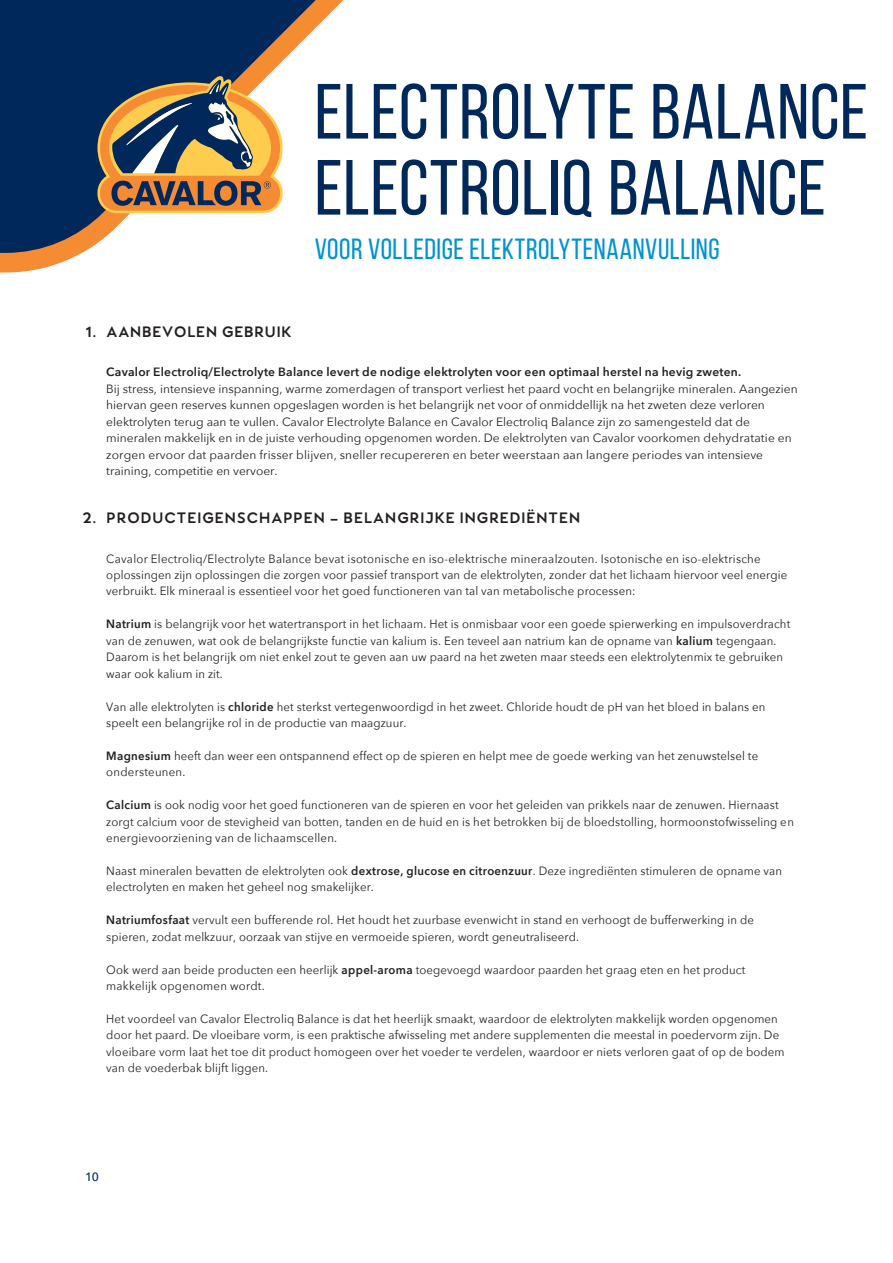
<style>
.page{position:relative;width:893px;height:1263px;background:#fff}
.page>*{position:absolute;margin:0;border:0;box-sizing:border-box;transform-origin:0 0}
.t1{font:78px "Bebas Neue";letter-spacing:.01em;color:#00285b}
.t2{font:29.25px "Bebas Neue";letter-spacing:.015em;color:#0093d0}
.t3{font:15px "Buket Retro Basic";letter-spacing:.025em;color:#231f20}
.t4{font:12px/16.5px "Avenir Next";letter-spacing:.01em;color:#231f20;scale:.95 1}
.t5{font:12px/16.5px "Avenir Next";letter-spacing:.01em;color:#231f20}
.t6{font:500 12px "Avenir Next";color:#00285b}
.s1{font-weight:600}
</style>
<div class="page">
<svg style="left:0;top:0;width:344px;height:272px;fill:#00285b"></svg>
<svg style="left:97px;top:75px;width:186px;height:138px;background:#947c5d"></svg>
<p class="t1" style="left:315px;top:69px;width:555px">ELECTROLYTE BALANCE</p>
<p class="t1" style="left:315px;top:145px;width:513px">ELECTROLIQ BALANCE</p>
<p class="t2" style="left:315px;top:233px;width:406px">VOOR VOLLEDIGE ELEKTROLYTENAANVULLING</p>
<p class="t3" style="left:85px;top:322px;width:208px">1. AANBEVOLEN GEBRUIK</p>
<p class="t5" style="left:106px;top:363px;width:693px"><span class="s1">Cavalor Electroliq/Electrolyte Balance levert de nodige elektrolyten voor een optimaal herstel na hevig zweten.<br></span>Bij stress, intensieve inspanning, warme zomerdagen of transport verliest het paard vocht en belangrijke mineralen. Aangezien hiervan geen reserves kunnen opgeslagen worden is het belangrijk net voor of onmiddellijk na het zweten deze verloren elektrolyten terug aan te vullen. Cavalor Electrolyte Balance en Cavalor Electroliq Balance zijn zo samengesteld dat de mineralen makkelijk en in de juiste verhouding opgenomen worden. De elektrolyten van Cavalor voorkomen dehydratatie en zorgen ervoor dat paarden frisser blijven, sneller recupereren en beter weerstaan aan langere periodes van intensieve training, competitie en vervoer.</p>
<p class="t3" style="left:82px;top:508px;width:499px">2. PRODUCTEIGENSCHAPPEN – BELANGRIJKE INGREDIËNTEN</p>
<p class="t4" style="left:106px;top:550px;width:718px">Cavalor Electroliq/Electrolyte Balance bevat isotonische en iso-elektrische mineraalzouten. Isotonische en iso-elektrische oplossingen zijn oplossingen die zorgen voor passief transport van de elektrolyten, zonder dat het lichaam hiervoor veel energie verbruikt. Elk mineraal is essentieel voor het goed functioneren van tal van metabolische processen:</p>
<p class="t4" style="left:106px;top:615px;width:721px"><span class="s1">Natrium</span> is belangrijk voor het watertransport in het lichaam. Het is onmisbaar voor een goede spierwerking en impulsoverdracht van de zenuwen, wat ook de belangrijkste functie van kalium is. Een teveel aan natrium kan de opname van <span class="s1">kalium</span> tegengaan.<br>Daarom is het belangrijk om niet enkel zout te geven aan uw paard na het zweten maar steeds een elektrolytenmix te gebruiken waar ook kalium in zit.</p>
<p class="t4" style="left:106px;top:698px;width:695px">Van alle elektrolyten is <span class="s1">chloride</span> het sterkst vertegenwoordigd in het zweet. Chloride houdt de pH van het bloed in balans en speelt een belangrijke rol in de productie van maagzuur.</p>
<p class="t4" style="left:106px;top:747px;width:688px"><span class="s1">Magnesium</span> heeft dan weer een ontspannend effect op de spieren en helpt mee de goede werking van het zenuwstelsel te ondersteunen.</p>
<p class="t4" style="left:106px;top:796px;width:725px"><span class="s1">Calcium</span> is ook nodig voor het goed functioneren van de spieren en voor het geleiden van prikkels naar de zenuwen. Hiernaast zorgt calcium voor de stevigheid van botten, tanden en de huid en is het betrokken bij de bloedstolling, hormoonstofwisseling en energievoorziening van de lichaamscellen.</p>
<p class="t4" style="left:106px;top:862px;width:713px">Naast mineralen bevatten de elektrolyten ook <span class="s1">dextrose, glucose en citroenzuur</span>. Deze ingrediënten stimuleren de opname van electrolyten en maken het geheel nog smakelijker.</p>
<p class="t4" style="left:106px;top:911px;width:683px"><span class="s1">Natriumfosfaat</span> vervult een bufferende rol. Het houdt het zuurbase evenwicht in stand en verhoogt de bufferwerking in de spieren, zodat melkzuur, oorzaak van stijve en vermoeide spieren, wordt geneutraliseerd.</p>
<p class="t4" style="left:106px;top:961px;width:674px">Ook werd aan beide producten een heerlijk <span class="s1">appel-aroma</span> toegevoegd waardoor paarden het graag eten en het product makkelijk opgenomen wordt.</p>
<p class="t4" style="left:106px;top:1010px;width:715px">Het voordeel van Cavalor Electroliq Balance is dat het heerlijk smaakt, waardoor de elektrolyten makkelijk worden opgenomen door het paard. De vloeibare vorm, is een praktische afwisseling met andere supplementen die meestal in poedervorm zijn. De vloeibare vorm laat het toe dit product homogeen over het voeder te verdelen, waardoor er niets verloren gaat of op de bodem van de voederbak blijft liggen.</p>
<p class="t6" style="left:85px;top:1167px;width:15px">10</p>
</div>
